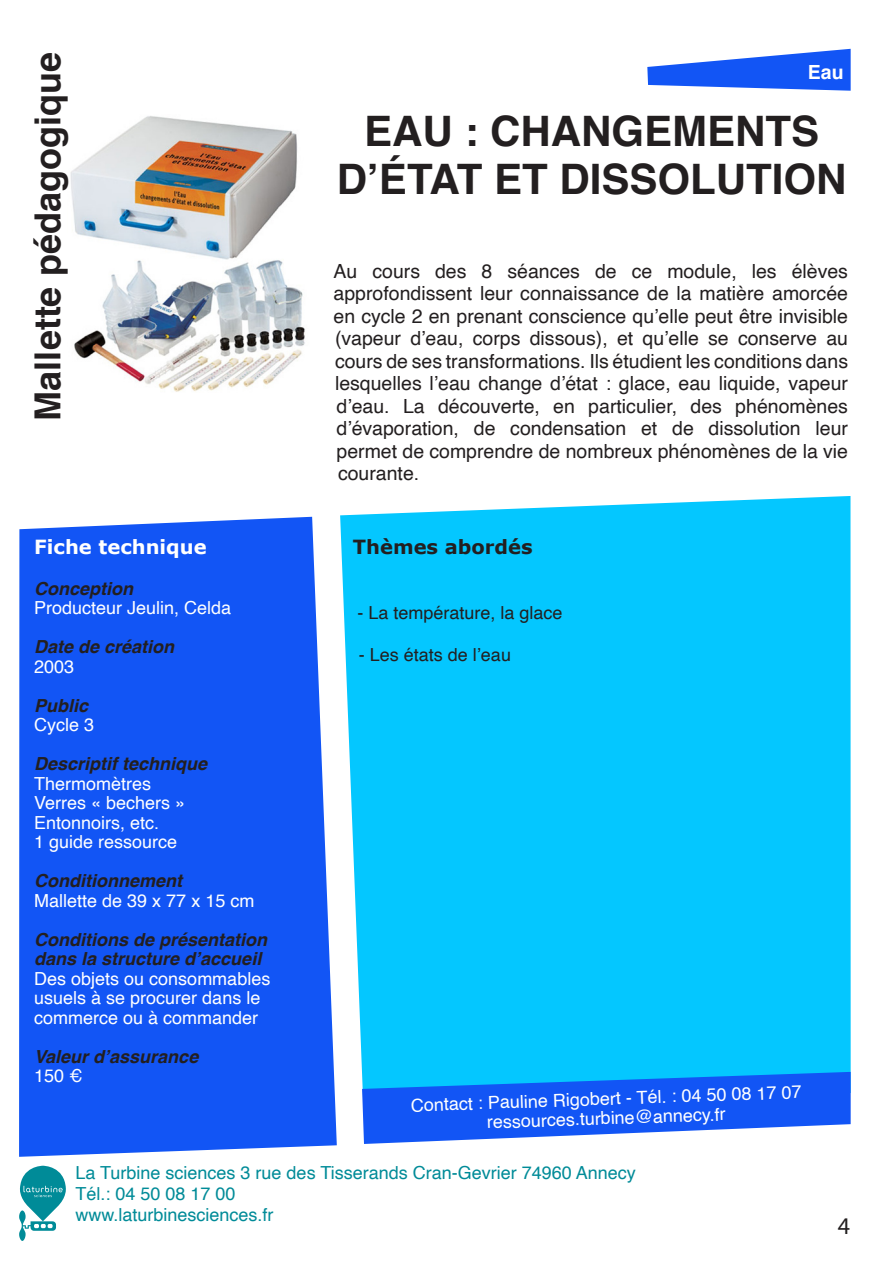
<style>
.page{position:relative;width:893px;height:1263px;background:#fff}
.page>*{position:absolute;margin:0;border:0;box-sizing:border-box;transform-origin:0 0}
.t1{font:700 42px/48px "Helvetica";color:#231f20;text-align:center}
.t2{font:700 36px "Helvetica";color:#231f20}
.t3{font:24px "Myriad Pro";color:#231f20}
.t4{font:19.5px/22.5px "Helvetica";color:#231f20;text-align:justify}
.t5{font:700 19.5px "Verdana";color:#fff}
.t6{font:700 19.5px "Verdana";color:#231f20}
.t7{font:700 19.5px "Helvetica";color:#fff}
.t8{font:18px/39px "Helvetica";color:#fff}
.t9{font:italic 700 18px/19.5px "Helvetica";color:#231f20}
.t10{font:18px/21px "Helvetica";color:#008b98}
.t11{font:18px "Helvetica";color:#231f20}
.s1{font-weight:700;font-style:italic;color:#231f20}
</style>
<div class="page">
<img style="left:70px;top:116px;width:235px;height:276px">
<svg style="left:340px;top:496px;width:511px;height:576px;fill:#04c7ff"></svg>
<div style="left:19px;top:517px;width:318px;height:640px;background:#1255f5"></div>
<svg style="left:647px;top:49px;width:204px;height:42px"></svg>
<svg style="left:362px;top:1072px;width:489px;height:72px;background:#3179f7"></svg>
<svg style="left:19px;top:1166px;width:47px;height:75px"></svg>
<p class="t2" style="left:19px;top:420px;width:370px;rotate:-90deg">Mallette pédagogique</p>
<p class="t7" style="left:808px;top:56px;width:37px">Eau</p>
<p class="t1" style="left:337px;top:108px;width:511px">EAU : CHANGEMENTS<br>D’ÉTAT ET DISSOLUTION</p>
<p class="t4" style="left:334px;top:260px;width:516px">Au cours des 8 séances de ce module, les élèves approfondissent leur connaissance de la matière amorcée en cycle 2 en prenant conscience qu’elle peut être invisible (vapeur d’eau, corps dissous), et qu’elle se conserve au cours de ses transformations. Ils étudient les conditions dans lesquelles l’eau change d’état : glace, eau liquide, vapeur d’eau. La découverte, en particulier, des phénomènes d’évaporation, de condensation et de dissolution leur permet de comprendre de nombreux phénomènes de la vie courante.</p>
<p class="t5" style="left:34px;top:534px;width:174px">Fiche technique</p>
<p class="t9" style="left:34px;top:579px;width:101px">Conception</p>
<p class="t8" style="left:34px;top:589px;width:199px">Producteur Jeulin, Celda</p>
<p class="t9" style="left:34px;top:637px;width:142px">Date de création</p>
<p class="t8" style="left:34px;top:647px;width:42px">2003</p>
<p class="t9" style="left:34px;top:696px;width:56px">Public</p>
<p class="t8" style="left:34px;top:706px;width:62px">Cycle 3</p>
<p class="t9" style="left:34px;top:754px;width:175px">Descriptif technique</p>
<p class="t8" style="left:34px;top:764px;width:119px">Thermomètres</p>
<p class="t8" style="left:34px;top:784px;width:153px">Verres « bechers »</p>
<p class="t8" style="left:34px;top:803px;width:127px">Entonnoirs, etc.</p>
<p class="t8" style="left:34px;top:823px;width:145px">1 guide ressource</p>
<p class="t9" style="left:34px;top:871px;width:149px">Conditionnement</p>
<p class="t8" style="left:34px;top:881px;width:222px">Mallette de 39 x 77 x 15 cm</p>
<p class="t9" style="left:34px;top:930px;width:235px">Conditions de présentation dans la structure d’accueil</p>
<p class="t8" style="left:34px;top:959px;width:238px">Des objets ou consommables</p>
<p class="t8" style="left:34px;top:979px;width:228px">usuels à se procurer dans le</p>
<p class="t8" style="left:34px;top:998px;width:226px">commerce ou à commander<br><span class="s1">Valeur d’assurance</span></p>
<p class="t8" style="left:34px;top:1057px;width:50px">150 €</p>
<p class="t6" style="left:353px;top:535px;width:181px">Thèmes abordés</p>
<p class="t11" style="left:357px;top:599px;width:207px">- La température, la glace</p>
<p class="t11" style="left:359px;top:641px;width:154px">- Les états de l’eau</p>
<p class="t8" style="left:411px;top:1096px;width:392px;line-height:19.5px;text-align:center;rotate:-2deg">Contact : Pauline Rigobert - Tél. : 04 50 08 17 07 ressources.turbine@annecy.fr</p>
<p class="t10" style="left:76px;top:1162px;width:562px">La Turbine sciences 3 rue des Tisserands Cran-Gevrier 74960 Annecy</p>
<p class="t10" style="left:76px;top:1183px;width:200px">Tél.: 04 50 08 17 00 www.laturbinesciences.fr</p>
<p class="t3" style="left:838px;top:1211px;width:14px">4</p>
</div>
